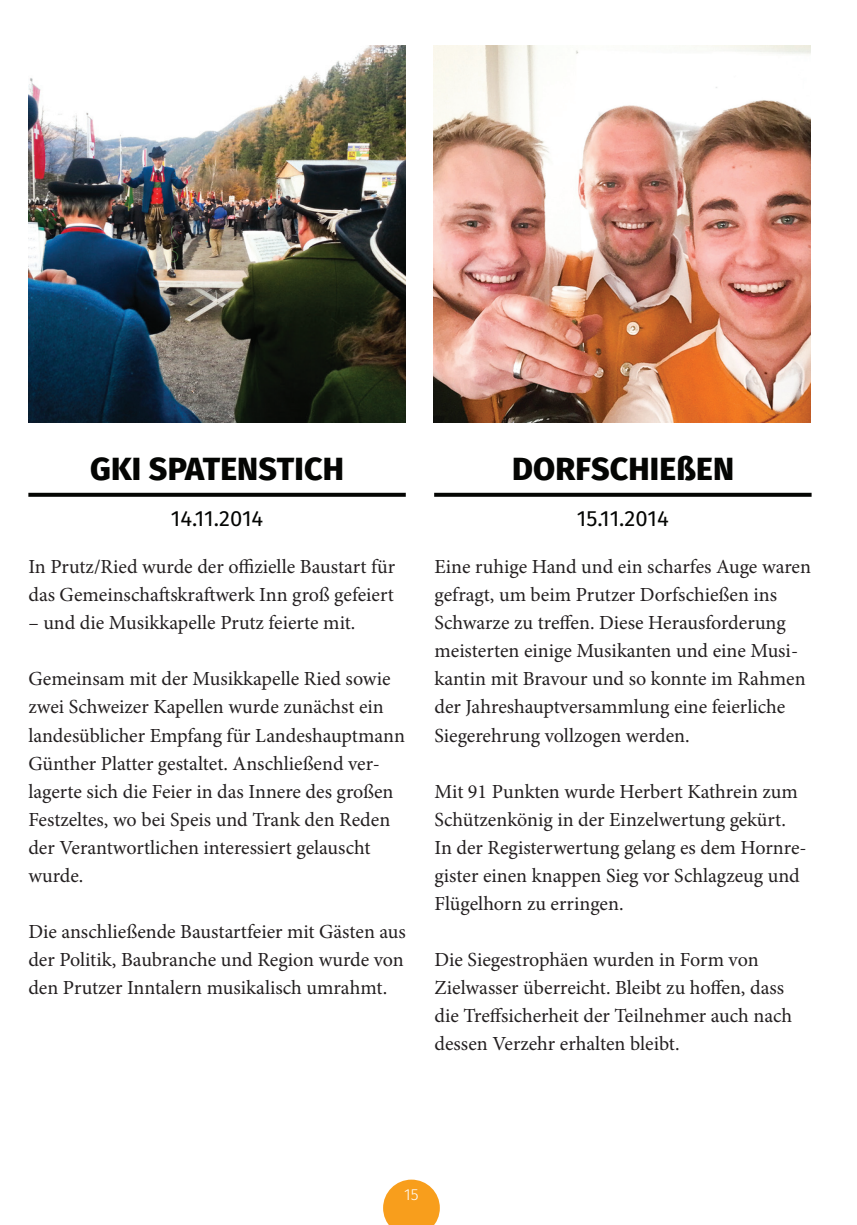
<style>
.page{position:relative;width:857px;height:1225px;background:#fff}
.page>*{position:absolute;margin:0;border:0;box-sizing:border-box;transform-origin:0 0}
.t1{font:800 32px "Fira Sans";letter-spacing:.005em;color:#040503}
.t2{font:22px "Fira Sans";color:#040503}
.t3{font:20px/28px "Minion Pro";color:#231f20}
.t4{font:300 16px "Fira Sans";color:#fff}
</style>
<div class="page">
<svg style="left:383px;top:1179px;width:56px;height:46px;background:#f9ad40"></svg>
<svg style="left:434px;top:493px;width:377px;height:4px;background:#10110f"></svg>
<svg style="left:28px;top:493px;width:377px;height:4px;background:#10110f"></svg>
<img style="left:28px;top:45px;width:377px;height:377px">
<img style="left:433px;top:45px;width:377px;height:377px">
<h1 class="t1" style="left:90px;top:447px;width:255px">GKI SPATENSTICH</h1>
<h1 class="t1" style="left:511px;top:447px;width:223px">DORFSCHIEßEN</h1>
<p class="t2" style="left:171px;top:503px;width:94px">14.11.2014</p>
<p class="t2" style="left:576px;top:503px;width:93px">15.11.2014</p>
<p class="t3" style="left:28px;top:553px;width:368px">In Prutz/Ried wurde der offizielle Baustart für das Gemeinschaftskraftwerk Inn groß gefeiert</p>
<p class="t3" style="left:28px;top:609px;width:328px">– und die Musikkapelle Prutz feierte mit.</p>
<p class="t3" style="left:28px;top:665px;width:378px">Gemeinsam mit der Musikkapelle Ried sowie zwei Schweizer Kapellen wurde zunächst ein landesüblicher Empfang für Landeshauptmann Günther Platter gestaltet. Anschließend ver&shy;lagerte sich die Feier in das Innere des großen Festzeltes, wo bei Speis und Trank den Reden der Verantwortlichen interessiert gelauscht wurde.</p>
<p class="t3" style="left:28px;top:917px;width:378px;text-align:justify">Die anschließende Baustartfeier mit Gästen aus der Politik, Baubranche und Region wurde von den Prutzer Inntalern musikalisch umrahmt.</p>
<p class="t3" style="left:434px;top:553px;width:378px">Eine ruhige Hand und ein scharfes Auge waren gefragt, um beim Prutzer Dorfschießen ins Schwarze zu treffen. Diese Herausforderung meisterten einige Musikanten und eine Musi&shy;kantin mit Bravour und so konnte im Rahmen der Jahreshauptversammlung eine feierliche Siegerehrung vollzogen werden.</p>
<p class="t3" style="left:434px;top:777px;width:373px">Mit 91 Punkten wurde Herbert Kathrein zum Schützenkönig in der Einzelwertung gekürt.<br>In der Registerwertung gelang es dem Hornre&shy;gister einen knappen Sieg vor Schlagzeug und Flügelhorn zu erringen.</p>
<p class="t3" style="left:434px;top:945px;width:359px">Die Siegestrophäen wurden in Form von Zielwasser überreicht. Bleibt zu hoffen, dass die Treffsicherheit der Teilnehmer auch nach dessen Verzehr erhalten bleibt.</p>
<p class="t4" style="left:404px;top:1183px;width:16px">15</p>
</div>
